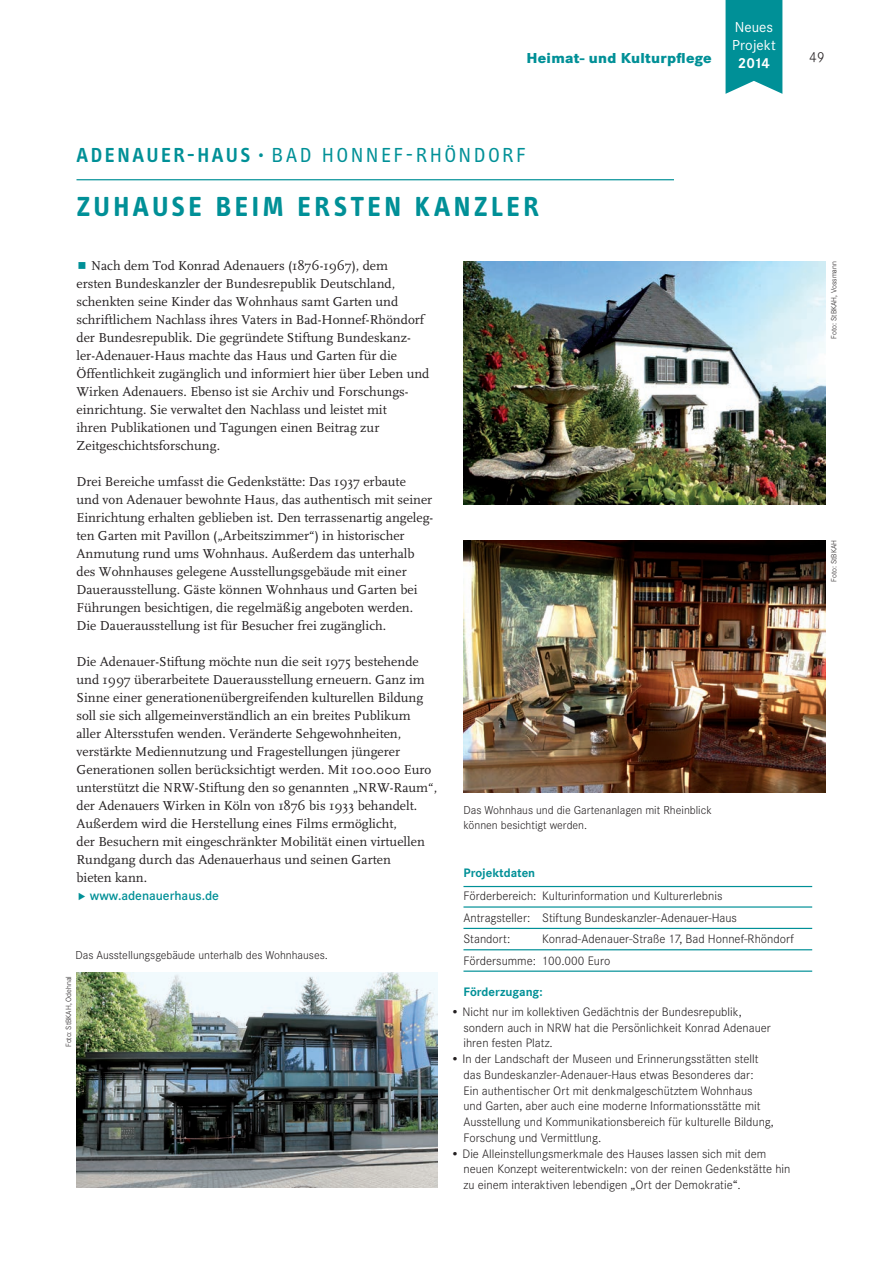
<style>
.page{position:relative;width:893px;height:1263px;background:#fff}
.page>*{position:absolute;margin:0;border:0;box-sizing:border-box;transform-origin:0 0}
.t1{font:28.5px "Info Text Bold Tf";letter-spacing:.115em;color:#009097}
.t2{font:21px "Info Text";letter-spacing:.115em;color:#009097}
.t3{font:800 15px "Corporate S";letter-spacing:.02em;color:#009097}
.t4{font:15px/18px "Corporate S";color:#fff}
.t5{font:700 15px "Corporate S";color:#fff}
.t6{font:300 15px "Corporate S";color:#231f20}
.t7{font:13.5px/18px "FF Scala";color:#231f20}
.t8{font:600 13.5px "Corporate S";color:#009097}
.t9{font:300 12.75px/15.8px "Corporate S";color:#231f20}
.t10{font:700 12.75px "Corporate S";color:#009097}
.t11{font:300 12px/15px "Corporate S";color:#231f20}
.t12{font:300 7.8px "Corporate S";color:#231f20}
.s1{font-family:"Info Text Semibold Tf"}
</style>
<div class="page">
<img style="left:463px;top:540px;width:362px;height:252px">
<img style="left:463px;top:261px;width:362px;height:243px">
<img style="left:76px;top:972px;width:362px;height:216px">
<hr style="left:76px;top:179px;width:598px;height:1px;background:#009097">
<hr style="left:463px;top:886px;width:349px;height:1px;background:#009097">
<hr style="left:463px;top:906px;width:349px;height:2px;background:#009097">
<hr style="left:463px;top:928px;width:349px;height:1px;background:#009097">
<hr style="left:463px;top:949px;width:349px;height:1px;background:#009097">
<hr style="left:463px;top:971px;width:349px;height:1px;background:#009097">
<svg style="left:725px;top:0;width:57px;height:94px;background:#14989f"></svg>
<p class="t3" style="left:526px;top:52px;width:187px">Heimat- und Kulturpflege</p>
<p class="t4" style="left:732px;top:19px;width:45px">Neues<br>Projekt</p>
<p class="t5" style="left:738px;top:57px;width:34px">2014</p>
<p class="t6" style="left:809px;top:51px;width:17px">49</p>
<h2 class="t2" style="left:76px;top:148px;width:451px"><span class="s1">ADENAUER-HAUS ·</span> BAD HONNEF-RHÖNDORF</h2>
<h1 class="t1" style="left:76px;top:197px;width:464px">ZUHAUSE BEIM ERSTEN KANZLER</h1>
<p class="t7" style="left:76px;top:257px;width:354px;text-indent:15px">Nach dem Tod Konrad Adenauers (1876-1967), dem<br>ersten Bundeskanzler der Bundesrepublik Deutschland, schenkten seine Kinder das Wohnhaus samt Garten und schriftlichem Nachlass ihres Vaters in Bad-Honnef-Rhöndorf der Bundes republik. Die gegründete Stiftung Bundeskanz&shy;ler-Adenauer-Haus machte das Haus und Garten für die Öffentlichkeit zugänglich und informiert hier über Leben und Wirken Adenauers. Ebenso ist sie Archiv und Forschungs&shy;einrichtung. Sie verwaltet den Nachlass und leistet mit<br>ihren Publikationen und Tagungen einen Beitrag zur Zeitgeschichtsforschung.</p>
<p class="t7" style="left:76px;top:473px;width:358px">Drei Bereiche umfasst die Gedenkstätte: Das 1937 erbaute<br>und von Adenauer bewohnte Haus, das authentisch mit seiner Einrichtung erhalten geblieben ist. Den terrassenartig angeleg&shy;ten Garten mit Pavillon („Arbeitszimmer“) in historischer Anmutung rund ums Wohnhaus. Außerdem das unterhalb des Wohnhauses gelegene Ausstellungsgebäude mit einer Dauerausstellung. Gäste können Wohnhaus und Garten bei Führungen besichtigen, die regelmäßig angeboten werden.<br>Die Dauerausstellung ist für Besucher frei zugänglich.</p>
<p class="t7" style="left:76px;top:653px;width:362px">Die Adenauer-Stiftung möchte nun die seit 1975 bestehende und 1997 überarbeitete Dauerausstellung erneuern. Ganz im Sinne einer generationenübergreifenden kulturellen Bildung soll sie sich allgemeinverständlich an ein breites Publikum aller Altersstufen wenden. Veränderte Sehgewohnheiten, verstärkte Mediennutzung und Fragestellungen jüngerer Generationen sollen berücksichtigt werden. Mit 100.000 Euro unterstützt die NRW-Stiftung den so genannten „NRW-Raum“, der Adenauers Wirken in Köln von 1876 bis 1933 behandelt.<br>Außerdem wird die Herstellung eines Films ermöglicht,<br>der Besuchern mit eingeschränkter Mobilität einen virtuellen Rundgang durch das Adenauerhaus und seinen Garten<br>bieten kann.</p>
<p class="t8" style="left:76px;top:890px;width:144px">◆ www.adenauerhaus.de</p>
<p class="t11" style="left:75px;top:948px;width:254px">Das Ausstellungsgebäude unterhalb des Wohnhauses.</p>
<p class="t12" style="left:66px;top:1047px;width:73px;rotate:-90deg">Foto: StBKAH, Odehnal</p>
<p class="t11" style="left:463px;top:804px;width:250px">Das Wohnhaus und die Gartenanlagen mit Rheinblick können besichtigt werden.</p>
<p class="t10" style="left:463px;top:868px;width:73px">Projektdaten</p>
<p class="t9" style="left:463px;top:887px;width:275px;line-height:21.5px">Förderbereich: Kulturinformation und Kulturerlebnis<br>Antragsteller: Stiftung Bundeskanzler-Adenauer-Haus<br>Standort:</p>
<p class="t9" style="left:463px;top:929px;width:332px;line-height:21.5px;text-indent:79px">Konrad-Adenauer-Straße 17, Bad Honnef-Rhöndorf<br>Fördersumme: 100.000 Euro</p>
<p class="t10" style="left:463px;top:987px;width:81px">Förderzugang:</p>
<p class="t9" style="left:463px;top:1005px;width:309px;text-indent:-13px">• Nicht nur im kollektiven Gedächtnis der Bundesrepublik, sondern auch in NRW hat die Persönlichkeit Konrad Adenauer ihren festen Platz.</p>
<p class="t9" style="left:463px;top:1052px;width:312px;text-indent:-13px">• In der Landschaft der Museen und Erinnerungsstätten stellt das Bundeskanzler-Adenauer-Haus etwas Besonderes dar:<br>Ein authentischer Ort mit denkmalgeschütztem Wohnhaus und Garten, aber auch eine moderne Informationsstätte mit Ausstellung und Kommunikationsbereich für kulturelle Bildung, Forschung und Vermittlung.</p>
<p class="t9" style="left:463px;top:1147px;width:328px;text-indent:-13px">• Die Alleinstellungsmerkmale des Hauses lassen sich mit dem neuen Konzept weiterentwickeln: von der reinen Gedenkstätte hin zu einem interaktiven lebendigen „Ort der Demokratie“.</p>
<p class="t12" style="left:831px;top:339px;width:79px;rotate:-90deg">Foto: StBKAH, Vossmann</p>
<p class="t12" style="left:831px;top:582px;width:43px;rotate:-90deg">Foto: StBKAH</p>
</div>
